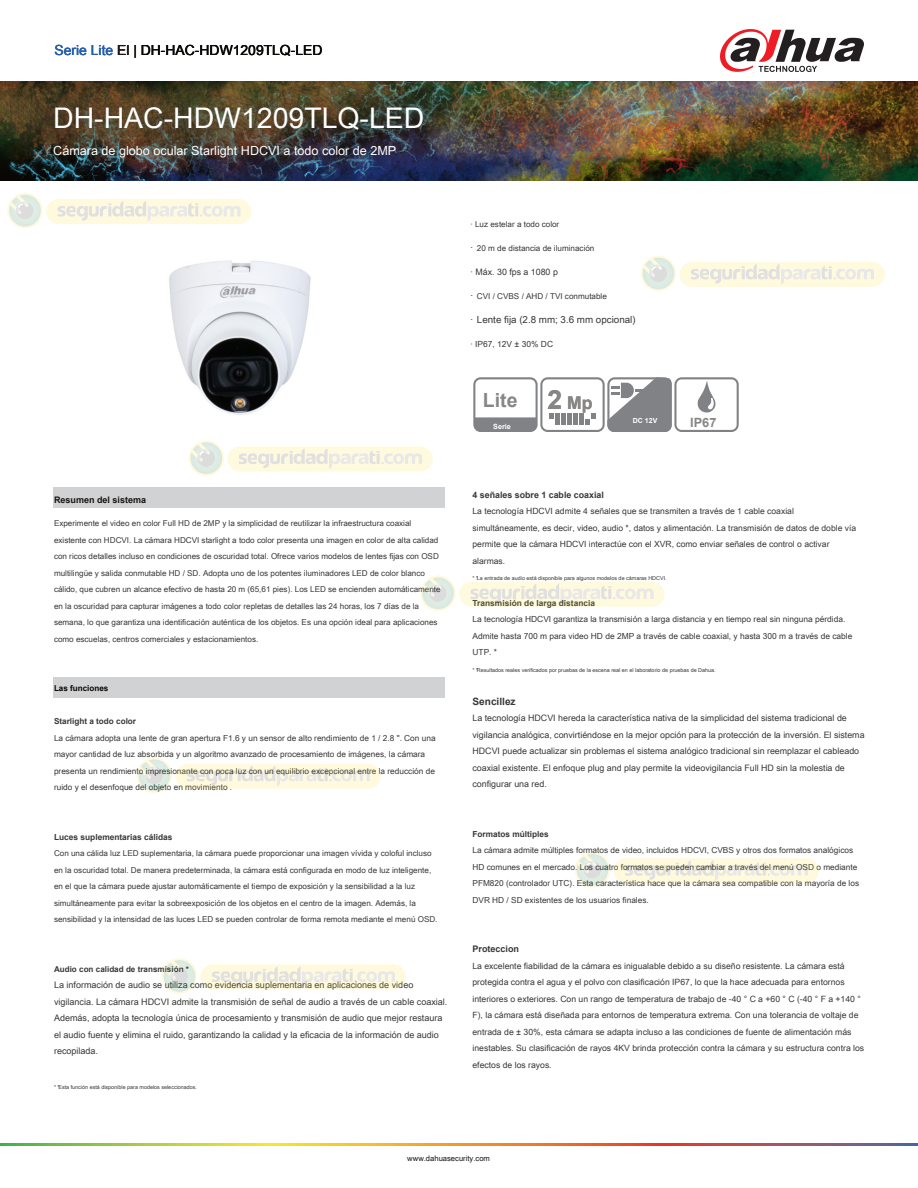
<style>
.page{position:relative;width:918px;height:1188px;background:#fff}
.page>*{position:absolute;margin:0;border:0;box-sizing:border-box;transform-origin:0 0}
.t1{font:28.5px "Arial Unicode MS";color:#fff}
.t2{font:700 19.5px "Arial";color:#888685}
.t3{font:700 17.55px "Arial";color:#888685}
.t4{font:13.95px "Arial Unicode MS";color:#0a0805}
.t5{font:700 12.75px "Arial";color:#888685}
.t6{font:12.6px "Arial Unicode MS";color:#fff}
.t7{font:700 10.05px "Arial";color:#383836}
.t8{font:9.75px "Arial Unicode MS";color:#383836}
.t9{font:9px/16.5px "Arial Unicode MS";color:#383836}
.t10{font:700 9px "Arial";color:#191413}
.t11{font:700 9px "Arial";color:#383836}
.t12{font:8.85px/16.5px "Arial Unicode MS";color:#383836}
.t13{font:700 8.85px "Arial";color:#383836}
.t14{font:8.7px/16.5px "Arial Unicode MS";color:#383836}
.t15{font:8.55px/16.5px "Arial Unicode MS";color:#383836}
.t16{font:8.4px/16.5px "Arial Unicode MS";color:#383836}
.t17{font:700 8.4px "Arial";color:#383836}
.t18{font:8.25px/16.5px "Arial Unicode MS";color:#383836}
.t19{font:700 8.25px "Arial";color:#383836}
.t20{font:8.1px/16.5px "Arial Unicode MS";color:#383836}
.t21{font:700 8.1px "Arial";color:#383836}
.t22{font:700 8.1px "Arial";color:#090705}
.t23{font:7.65px "Arial Unicode MS";color:#191413}
.t24{font:700 7.2px "Arial";color:#fff}
.t25{font:700 7.05px "Arial";color:#fff}
.t26{font:5.4px "Arial Unicode MS";color:#383836}
.s1{color:#255fac}
.s2{color:#1e1613}
.s3{font-size:9.45px}
.s4{font-size:26.4px}
</style>
<div class="page">
<img style="left:0;top:81px;width:918px;height:100px">
<svg style="left:0;top:1144px;width:918px;height:1px"></svg>
<svg style="left:720px;top:29px;width:144px;height:43px"></svg>
<img style="left:169px;top:260px;width:142px;height:199px">
<div style="left:53px;top:677px;width:392px;height:21px;background:#d1d2d4"></div>
<div style="left:54px;top:487px;width:391px;height:21px;background:#d1d2d4"></div>
<svg style="left:473px;top:377px;width:266px;height:55px"></svg>
<div style="left:680px;top:262px;width:205px;height:25px;background:#fffade;border-radius:13px"></div>
<svg style="left:691px;top:264px;width:183px;height:20px"></svg>
<svg style="left:641px;top:256px;width:35px;height:35px"></svg>
<svg style="left:641px;top:258px;width:35px;height:33px"></svg>
<div style="left:46px;top:199px;width:206px;height:25px;background:#fffade;border-radius:13px"></div>
<svg style="left:57px;top:201px;width:184px;height:20px"></svg>
<div style="left:7px;top:193px;width:36px;height:35px;background:#fffade;border-radius:50%"></div>
<svg style="left:8px;top:195px;width:34px;height:33px"></svg>
<div style="left:227px;top:446px;width:206px;height:26px;background:#fffade;border-radius:13px"></div>
<svg style="left:239px;top:449px;width:183px;height:20px"></svg>
<svg style="left:189px;top:440px;width:35px;height:36px"></svg>
<svg style="left:189px;top:442px;width:35px;height:34px"></svg>
<div style="left:459px;top:582px;width:206px;height:25px;background:#fffade;border-radius:13px"></div>
<svg style="left:470px;top:584px;width:184px;height:20px"></svg>
<svg style="left:420px;top:575px;width:36px;height:36px"></svg>
<svg style="left:421px;top:577px;width:34px;height:34px"></svg>
<div style="left:175px;top:764px;width:206px;height:25px;background:#fffade;border-radius:13px"></div>
<svg style="left:187px;top:766px;width:183px;height:20px"></svg>
<div style="left:137px;top:758px;width:35px;height:35px;background:#fffade;border-radius:50%"></div>
<svg style="left:137px;top:759px;width:35px;height:34px"></svg>
<div style="left:200px;top:964px;width:206px;height:25px;background:#fffade;border-radius:13px"></div>
<svg style="left:212px;top:966px;width:183px;height:21px"></svg>
<div style="left:162px;top:958px;width:35px;height:36px;background:#fffade;border-radius:50%"></div>
<svg style="left:162px;top:960px;width:35px;height:33px"></svg>
<div style="left:614px;top:858px;width:205px;height:25px;background:#fffade;border-radius:13px"></div>
<svg style="left:625px;top:860px;width:183px;height:21px"></svg>
<div style="left:575px;top:852px;width:35px;height:36px;background:#fffade;border-radius:50%"></div>
<svg style="left:576px;top:854px;width:34px;height:33px"></svg>
<h3 class="t4" style="left:55px;top:45px;width:269px"><span class="s1">Serie Lite</span> <span class="s2">El |</span> DH-HAC-HDW1209TLQ-LED</h3>
<h1 class="t1" style="left:53px;top:107px;width:373px">DH-HAC-HDW1209TLQ-LED</h1>
<h3 class="t6" style="left:53px;top:146px;width:345px">Cámara de globo ocular Starlight HDCVI a todo color de 2MP</h3>
<p class="t20" style="left:471px;top:217px;width:90px">· Luz estelar a todo color</p>
<p class="t20" style="left:471px;top:241px;width:125px"><span class="s3">·</span> 20 m de distancia de iluminación</p>
<p class="t12" style="left:471px;top:265px;width:89px">· Máx. 30 fps a 1080 p</p>
<p class="t20" style="left:471px;top:289px;width:138px"><span class="s3">·</span> CVI / CVBS / AHD / TVI conmutable</p>
<p class="t8" style="left:471px;top:316px;width:167px"><span class="s3">·</span> Lente fija (2.8 mm; 3.6 mm opcional)</p>
<p class="t16" style="left:471px;top:337px;width:84px">· IP67, 12V ± 30% DC</p>
<h2 class="t2" style="left:483px;top:393px;width:36px">Lite</h2>
<p class="t24" style="left:493px;top:424px;width:19px">Serie</p>
<h3 class="t3" style="left:547px;top:396px;width:47px"><span class="s4">2</span> Mp</h3>
<p class="t25" style="left:633px;top:418px;width:26px">DC 12V</p>
<h3 class="t5" style="left:690px;top:418px;width:28px">IP67</h3>
<p class="t10" style="left:54px;top:497px;width:94px">Resumen del sistema</p>
<p class="t20" style="left:54px;top:516px;width:388px">Experimente el video en color Full HD de 2MP y la simplicidad de reutilizar la infraestructura coaxial existente con HDCVI. La cámara HDCVI starlight a todo color presenta una imagen en color de alta calidad con ricos detalles incluso en condiciones de oscuridad total. Ofrece varios modelos de lentes fijas con OSD multilingüe y salida conmutable HD / SD. Adopta uno de los potentes iluminadores LED de color blanco cálido, que cubren un alcance efectivo de hasta 20 m (65,61 pies). Los LED se encienden automáticamente en la oscuridad para capturar imágenes a todo color repletas de detalles las 24 horas, los 7 días de la semana, lo que garantiza una identificación auténtica de los objetos. Es una opción ideal para aplicaciones como escuelas, centros comerciales y estacionamientos.</p>
<p class="t22" style="left:54px;top:685px;width:56px">Las funciones</p>
<p class="t21" style="left:54px;top:718px;width:84px">Starlight a todo color</p>
<p class="t18" style="left:54px;top:730px;width:383px">La cámara adopta una lente de gran apertura F1.6 y un sensor de alto rendimiento de 1 / 2.8 ". Con una mayor cantidad de luz absorbida y un algoritmo avanzado de procesamiento de imágenes, la cámara presenta un rendimiento impresionante con poca luz con un equilibrio excepcional entre la reducción de ruido y el desenfoque del objeto en movimiento .</p>
<p class="t17" style="left:54px;top:834px;width:120px">Luces suplementarias cálidas</p>
<p class="t20" style="left:54px;top:846px;width:385px">Con una cálida luz LED suplementaria, la cámara puede proporcionar una imagen vívida y coloful incluso en la oscuridad total. De manera predeterminada, la cámara está configurada en modo de luz inteligente, en el que la cámara puede ajustar automáticamente el tiempo de exposición y la sensibilidad a la luz simultáneamente para evitar la sobreexposición de los objetos en el centro de la imagen. Además, la sensibilidad y la intensidad de las luces LED se pueden controlar de forma remota mediante el menú OSD.</p>
<p class="t21" style="left:54px;top:966px;width:137px">Audio con calidad de transmisión *</p>
<p class="t9" style="left:54px;top:978px;width:395px">La información de audio se utiliza como evidencia suplementaria en aplicaciones de video vigilancia. La cámara HDCVI admite la transmisión de señal de audio a través de un cable coaxial.<br>Además, adopta la tecnología única de procesamiento y transmisión de audio que mejor restaura el audio fuente y elimina el ruido, garantizando la calidad y la eficacia de la información de audio recopilada.</p>
<p class="t26" style="left:54px;top:1085px;width:145px">* *Esta función está disponible para modelos seleccionados.</p>
<p class="t13" style="left:472px;top:491px;width:133px">4 señales sobre 1 cable coaxial</p>
<p class="t15" style="left:472px;top:504px;width:385px">La tecnología HDCVI admite 4 señales que se transmiten a través de 1 cable coaxial simultáneamente, es decir, video, audio *, datos y alimentación. La transmisión de datos de doble vía permite que la cámara HDCVI interactúe con el XVR, como enviar señales de control o activar alarmas.</p>
<p class="t26" style="left:472px;top:576px;width:196px">* *La entrada de audio está disponible para algunos modelos de cámaras HDCVI.</p>
<p class="t17" style="left:472px;top:599px;width:124px">Transmisión de larga distancia</p>
<p class="t16" style="left:472px;top:612px;width:381px">La tecnología HDCVI garantiza la transmisión a larga distancia y en tiempo real sin ninguna pérdida.<br>Admite hasta 700 m para video HD de 2MP a través de cable coaxial, y hasta 300 m a través de cable<br>UTP. *</p>
<p class="t26" style="left:472px;top:668px;width:245px">* *Resultados reales verificados por pruebas de la escena real en el laboratorio de pruebas de Dahua.</p>
<p class="t7" style="left:472px;top:697px;width:45px">Sencillez</p>
<p class="t12" style="left:472px;top:710px;width:394px">La tecnología HDCVI hereda la característica nativa de la simplicidad del sistema tradicional de vigilancia analógica, convirtiéndose en la mejor opción para la protección de la inversión. El sistema HDCVI puede actualizar sin problemas el sistema analógico tradicional sin reemplazar el cableado coaxial existente. El enfoque plug and play permite la videovigilancia Full HD sin la molestia de configurar una red.</p>
<p class="t19" style="left:472px;top:831px;width:78px">Formatos múltiples</p>
<p class="t18" style="left:472px;top:843px;width:388px">La cámara admite múltiples formatos de video, incluidos HDCVI, CVBS y otros dos formatos analógicos HD comunes en el mercado. Los cuatro formatos se pueden cambiar a través del menú OSD o mediante PFM820 (controlador UTC). Esta característica hace que la cámara sea compatible con la mayoría de los DVR HD / SD existentes de los usuarios finales.</p>
<p class="t11" style="left:472px;top:945px;width:48px">Proteccion</p>
<p class="t14" style="left:472px;top:958px;width:393px">La excelente fiabilidad de la cámara es inigualable debido a su diseño resistente. La cámara está protegida contra el agua y el polvo con clasificación IP67, lo que la hace adecuada para entornos interiores o exteriores. Con un rango de temperatura de trabajo de -40 ° C a +60 ° C (-40 ° F a +140 ° F), la cámara está diseñada para entornos de temperatura extrema. Con una tolerancia de voltaje de entrada de ± 30%, esta cámara se adapta incluso a las condiciones de fuente de alimentación más inestables. Su clasificación de rayos 4KV brinda protección contra la cámara y su estructura contra los efectos de los rayos.</p>
<p class="t23" style="left:407px;top:1155px;width:84px">www.dahuasecurity.com</p>
</div>
